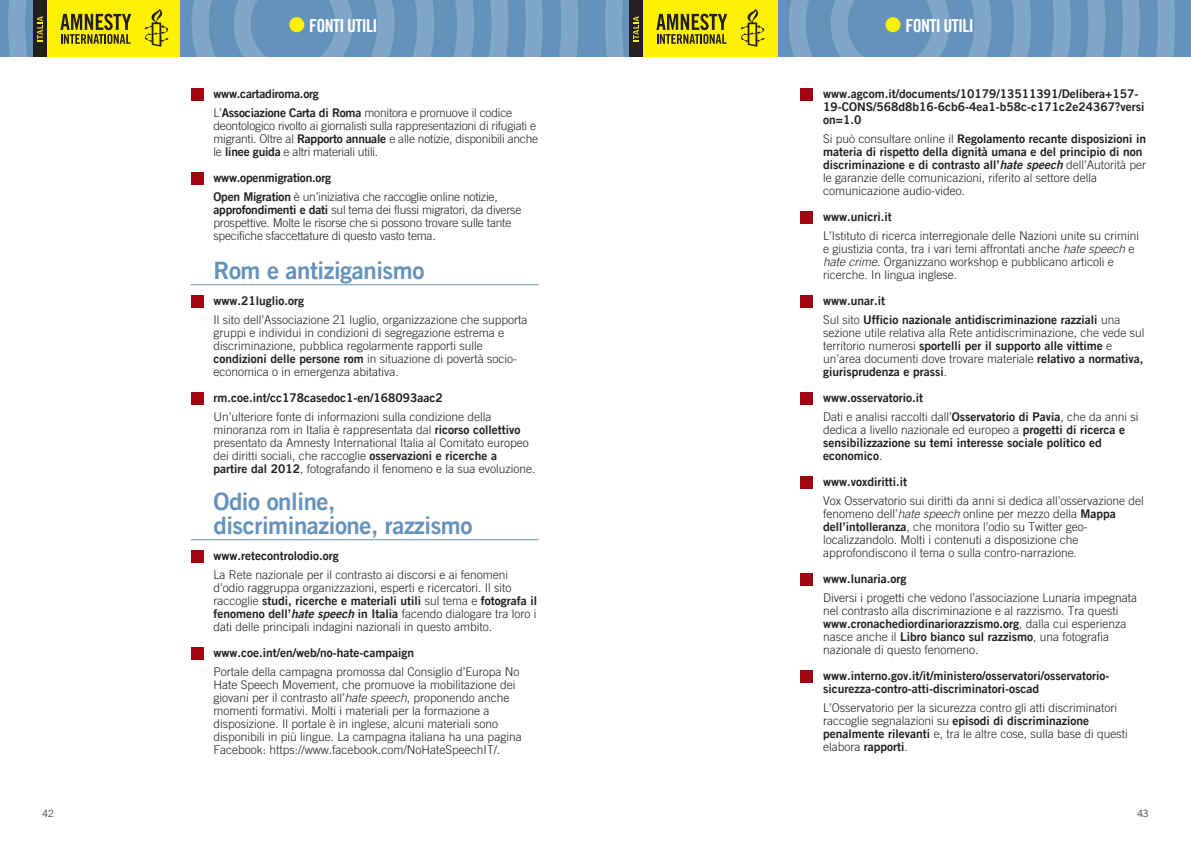
<style>
.page{position:relative;width:1191px;height:842px;background:#fff}
.page>*{position:absolute;margin:0;border:0;box-sizing:border-box;transform-origin:0 0}
.t1{font:24px/24px "Amnesty Trade Gothic Bd 2";letter-spacing:-.02em;color:#6592ba}
.t2{font:18px "Amnesty Trade Gothic Bd Cn 20";letter-spacing:-.035em;color:#fff}
.t3{font:300 12px/13px "Amnesty Trade Gothic";color:#231f20}
.t4{font:12px/13px "Amnesty Trade Gothic Bd 2";color:#231f20}
.t5{font:300 10px "Amnesty Trade Gothic";color:#231f20}
.s1{font-family:"Amnesty Trade Gothic Bd 2";font-weight:400}
.s2{font-family:"Amnesty Trade Gothic";font-weight:300}
.s3{font-family:"Amnesty Trade Gothic Bd 2 Obl";font-weight:400}
.s4{font-style:italic}
.s5{font-family:"Amnesty Trade Gothic Bd 2 Obl"}
</style>
<div class="page">
<div style="left:800px;top:88px;width:13px;height:13px;background:#9d070d"></div>
<div style="left:800px;top:211px;width:13px;height:13px;background:#9d070d"></div>
<div style="left:800px;top:295px;width:13px;height:13px;background:#9d070d"></div>
<div style="left:800px;top:392px;width:13px;height:13px;background:#9d070d"></div>
<div style="left:800px;top:476px;width:13px;height:13px;background:#9d070d"></div>
<div style="left:800px;top:573px;width:13px;height:13px;background:#9d070d"></div>
<div style="left:800px;top:670px;width:13px;height:13px;background:#9d070d"></div>
<div style="left:595px;top:0;width:596px;height:57px;background:#6592ba"></div>
<img style="left:606px;top:0;width:569px;height:57px">
<div style="left:643px;top:0;width:135px;height:57px;background:#fff101"></div>
<svg style="left:656px;top:14px;width:71px;height:30px"></svg>
<svg style="left:740px;top:9px;width:24px;height:38px"></svg>
<div style="left:629px;top:0;width:14px;height:57px;background:#231f20"></div>
<svg style="left:633px;top:16px;width:6px;height:25px"></svg>
<div style="left:885px;top:17px;width:15px;height:15px;background:#fff101;border-radius:50%"></div>
<hr style="left:191px;top:284px;width:348px;height:1px;background:#6592ba">
<hr style="left:191px;top:539px;width:348px;height:1px;background:#6592ba">
<div style="left:191px;top:172px;width:12px;height:13px;background:#9d070d"></div>
<div style="left:191px;top:295px;width:12px;height:13px;background:#9d070d"></div>
<div style="left:191px;top:392px;width:12px;height:13px;background:#9d070d"></div>
<div style="left:191px;top:550px;width:12px;height:13px;background:#9d070d"></div>
<div style="left:191px;top:647px;width:12px;height:13px;background:#9d070d"></div>
<div style="left:191px;top:88px;width:12px;height:13px;background:#9d070d"></div>
<div style="left:0;top:0;width:595px;height:57px;background:#6592ba"></div>
<img style="left:9px;top:0;width:569px;height:57px">
<div style="left:47px;top:0;width:133px;height:57px;background:#fff101"></div>
<svg style="left:60px;top:14px;width:71px;height:30px"></svg>
<svg style="left:144px;top:9px;width:25px;height:38px"></svg>
<div style="left:33px;top:0;width:14px;height:57px;background:#231f20"></div>
<svg style="left:37px;top:16px;width:6px;height:25px"></svg>
<div style="left:289px;top:17px;width:15px;height:15px;background:#fff101;border-radius:50%"></div>
<p class="t5" style="left:43px;top:808px;width:13px">42</p>
<h2 class="t2" style="left:309px;top:14px;width:70px">FONTI UTILI</h2>
<p class="t4" style="left:213px;top:87px;width:107px">www.cartadiroma.org</p>
<p class="t3" style="left:213px;top:106px;width:326px">L’<span class="s1">Associazione Carta di roma</span> monitora e promuove il codice deontologico rivolto ai giornalisti sulla rappresentazioni di rifugiati e migranti. Oltre al <span class="s1">rapporto annuale</span> e alle notizie, disponibili anche le <span class="s1">linee guida</span> e altri materiali utili.</p>
<p class="t4" style="left:213px;top:171px;width:119px">www.openmigration.org</p>
<p class="t3" style="left:213px;top:190px;width:309px"><span class="s1">open migration</span> è un’iniziativa che raccoglie online notizie, <span class="s1">approfondimenti e dati</span> sul tema dei flussi migratori, da diverse prospettive. Molte le risorse che si possono trovare sulle tante specifiche sfaccettature di questo vasto tema.</p>
<h1 class="t1" style="left:213px;top:258px;width:212px">rom e antiziganismo</h1>
<p class="t4" style="left:213px;top:294px;width:92px">www.21luglio.org</p>
<p class="t3" style="left:213px;top:313px;width:316px">Il sito dell’Associazione 21 luglio, organizzazione che supporta gruppi e individui in condizioni di segregazione estrema e discriminazione, pubblica regolarmente rapporti sulle <span class="s1">condizioni delle persone rom</span> in situazione di povertà socio&shy;economica o in emergenza abitativa.</p>
<p class="t4" style="left:213px;top:391px;width:231px">rm.coe.int/cc178casedoc1-en/168093aac2</p>
<p class="t3" style="left:213px;top:410px;width:324px">Un’ulteriore fonte di informazioni sulla condizione della minoranza rom in Italia è rappresentata dal <span class="s1">ricorso collettivo </span>presentato da Amnesty International Italia al Comitato europeo dei diritti sociali, che raccoglie <span class="s1">osservazioni e ricerche a<br>partire dal 2012</span>, fotografando il fenomeno e la sua evoluzione.</p>
<h1 class="t1" style="left:213px;top:489px;width:260px">odio online, discriminazione, razzismo</h1>
<p class="t4" style="left:213px;top:549px;width:127px">www.retecontrolodio.org</p>
<p class="t3" style="left:213px;top:568px;width:299px">La Rete nazionale per il contrasto ai discorsi e ai fenomeni d’odio raggruppa organizzazioni, esperti e ricercatori. Il sito</p>
<p class="t4" style="left:213px;top:594px;width:325px"><span class="s2">raccoglie</span> studi, ricerche e materiali utili <span class="s2">sul tema e</span> fotografa il</p>
<p class="t3" style="left:213px;top:607px;width:325px"><span class="s1">fenomeno dell’</span><span class="s3">hate speech</span> <span class="s1">in italia</span> facendo dialogare tra loro i dati delle principali indagini nazionali in questo ambito.</p>
<p class="t4" style="left:213px;top:646px;width:202px">www.coe.int/en/web/no-hate-campaign</p>
<p class="t3" style="left:213px;top:665px;width:310px">Portale della campagna promossa dal Consiglio d’Europa No Hate Speech Movement, che promuove la mobilitazione dei giovani per il contrasto all’<span class="s4">hate speech</span>, proponendo anche momenti formativi. Molti i materiali per la formazione a disposizione. Il portale è in inglese, alcuni materiali sono disponibili in più lingue. La campagna italiana ha una pagina Facebook: https://www.facebook.com/NoHateSpeechIT/.</p>
<h2 class="t2" style="left:905px;top:14px;width:70px">FONTI UTILI</h2>
<p class="t4" style="left:823px;top:87px;width:323px">www.agcom.it/documents/10179/13511391/delibera+157-<br>19-ConS/568d8b16-6cb6-4ea1-b58c-c171c2e24367?versi on=1.0</p>
<p class="t4" style="left:823px;top:132px;width:325px"><span class="s2">Si può consultare online il</span> regolamento recante disposizioni in materia di rispetto della dignità umana e del principio di non discriminazione e di contrasto all’<span class="s5">hate speech</span> <span class="s2">dell’Autorità per</span></p>
<p class="t3" style="left:823px;top:171px;width:275px">le garanzie delle comunicazioni, riferito al settore della comunicazione audio-video.</p>
<p class="t4" style="left:823px;top:210px;width:70px">www.unicri.it</p>
<p class="t3" style="left:823px;top:229px;width:318px">L’Istituto di ricerca interregionale delle Nazioni unite su crimini e giustizia conta, tra i vari temi affrontati anche <span class="s4">hate speech</span> e <span class="s4">hate crime</span>. Organizzano workshop e pubblicano articoli e ricerche. In lingua inglese.</p>
<p class="t4" style="left:823px;top:291px;width:299px;line-height:19px">www.unar.it<br><span class="s2">Sul sito</span> Ufficio nazionale antidiscriminazione razziali <span class="s2">una</span></p>
<p class="t3" style="left:823px;top:326px;width:323px">sezione utile relativa alla Rete antidiscriminazione, che vede sul</p>
<p class="t4" style="left:823px;top:339px;width:290px"><span class="s2">territorio numerosi</span> sportelli per il supporto alle vittime <span class="s2">e</span></p>
<p class="t3" style="left:823px;top:352px;width:322px">un’area documenti dove trovare materiale <span class="s1">relativo a normativa,</span></p>
<p class="t4" style="left:823px;top:358px;width:125px;line-height:26px">giurisprudenza e prassi<span class="s2">. </span>www.osservatorio.it</p>
<p class="t3" style="left:823px;top:410px;width:317px">Dati e analisi raccolti dall’<span class="s1">osservatorio di Pavia</span>, che da anni si dedica a livello nazionale ed europeo a <span class="s1">progetti di ricerca e</span></p>
<p class="t4" style="left:823px;top:436px;width:280px">sensibilizzazione su temi interesse sociale politico ed economico<span class="s2">.</span></p>
<p class="t4" style="left:823px;top:475px;width:85px">www.voxdiritti.it</p>
<p class="t3" style="left:823px;top:494px;width:322px">Vox Osservatorio sui diritti da anni si dedica all’osservazione del fenomeno dell’<span class="s4">hate speech</span> online per mezzo della <span class="s1">mappa dell’intolleranza</span>, che monitora l’odio su Twitter geo&shy;localizzandolo. Molti i contenuti a disposizione che approfondiscono il tema o sulla contro-narrazione.</p>
<p class="t4" style="left:823px;top:572px;width:85px">www.lunaria.org</p>
<p class="t3" style="left:823px;top:591px;width:316px">Diversi i progetti che vedono l’associazione Lunaria impegnata nel contrasto alla discriminazione e al razzismo. Tra questi</p>
<p class="t4" style="left:823px;top:617px;width:305px">www.cronachediordinariorazzismo.org<span class="s2">, dalla cui esperienza</span></p>
<p class="t3" style="left:823px;top:630px;width:288px">nasce anche il <span class="s1">Libro bianco sul razzismo</span>, una fotografia nazionale di questo fenomeno.</p>
<p class="t4" style="left:823px;top:669px;width:288px">www.interno.gov.it/it/ministero/osservatori/osservatorio&shy;sicurezza-contro-atti-discriminatori-oscad</p>
<p class="t3" style="left:823px;top:701px;width:295px">L’Osservatorio per la sicurezza contro gli atti discriminatori</p>
<p class="t4" style="left:823px;top:714px;width:268px"><span class="s2">raccoglie segnalazioni su</span> episodi di discriminazione</p>
<p class="t3" style="left:823px;top:727px;width:306px"><span class="s1">penalmente rilevanti</span> e, tra le altre cose, sulla base di questi elabora <span class="s1">rapporti</span>.</p>
<p class="t5" style="left:1137px;top:808px;width:13px">43</p>
</div>
